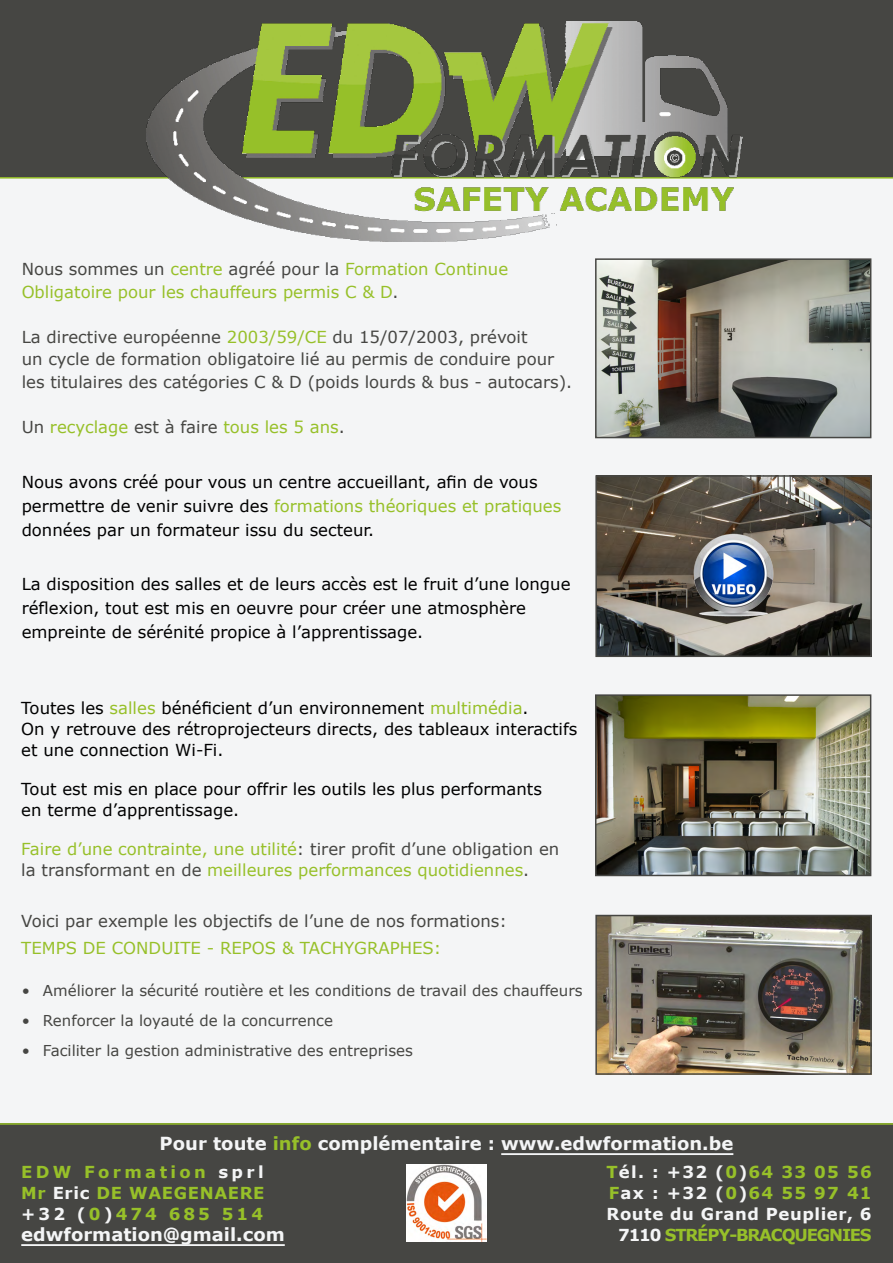
<style>
.page{position:relative;width:893px;height:1263px;background:#f4f5f6}
.page>*{position:absolute;margin:0;border:0;box-sizing:border-box;transform-origin:0 0}
.t1{font:700 18px "Verdana";color:#f4f5f6}
.t2{font:16.5px/24px "Verdana";color:#000}
.t3{font:16.5px/22.5px "Verdana";color:#97c029}
.t4{font:16.5px/22.5px "Verdana";color:#464643}
.t5{font:700 16.5px/21px "Verdana";letter-spacing:.075em;color:#97c029;text-align:justify}
.t6{font:700 16.5px "Verdana";letter-spacing:.035em;color:#f4f5f6}
.t7{font:700 16.5px "Verdana";letter-spacing:-.07em;color:#97c029}
.t8{font:15px "Verdana";color:#464643}
.s1{color:#464643}
.s2{color:#97c029}
.s3{color:#f4f5f6}
</style>
<div class="page">
<div style="left:0;top:0;width:893px;height:179px;background:#464643"></div>
<div style="left:0;top:1123px;width:893px;height:140px;background:#464643"></div>
<hr style="left:21px;top:1244px;width:264px;height:2px;background:#f4f5f6">
<hr style="left:501px;top:1153px;width:232px;height:2px;background:#f4f5f6">
<img style="left:147px;top:21px;width:595px;height:221px">
<img style="left:598px;top:261px;width:270px;height:174px">
<div style="left:595px;top:258px;width:276px;height:180px;border:2px solid #464643"></div>
<img style="left:598px;top:918px;width:271px;height:154px">
<div style="left:595px;top:915px;width:277px;height:160px;border:2px solid #464643"></div>
<img style="left:598px;top:478px;width:271px;height:176px">
<div style="left:595px;top:475px;width:277px;height:182px;border:2px solid #464643"></div>
<img style="left:598px;top:697px;width:270px;height:176px">
<div style="left:595px;top:694px;width:276px;height:182px;border:2px solid #464643"></div>
<img style="left:407px;top:1165px;width:79px;height:77px">
<img style="left:688px;top:528px;width:90px;height:91px">
<p class="t3" style="left:22px;top:258px;width:488px"><span class="s1">Nous sommes un</span> centre <span class="s1">agréé pour la</span> Formation Continue<br>Obligatoire pour les chauffeurs permis C &amp; D<span class="s1">.</span></p>
<p class="t4" style="left:22px;top:325px;width:552px">La directive européenne <span class="s2">2003/59/CE</span> du 15/07/2003, prévoit<br>un cycle de formation obligatoire lié au permis de conduire pour les titulaires des catégories C &amp; D (poids lourds &amp; bus - autocars).</p>
<p class="t3" style="left:22px;top:415px;width:325px"><span class="s1">Un</span> recyclage <span class="s1">est à faire</span> tous les 5 ans<span class="s1">.</span></p>
<p class="t2" style="left:22px;top:470px;width:541px">Nous avons créé pour vous un centre accueillant, afin de vous permettre de venir suivre des <span class="s2">formations théoriques et pratiques </span>données par un formateur issu du secteur.</p>
<p class="t2" style="left:22px;top:572px;width:550px">La disposition des salles et de leurs accès est le fruit d’une longue réflexion, tout est mis en oeuvre pour créer une atmosphère empreinte de sérénité propice à l’apprentissage.</p>
<p class="t2" style="left:21px;top:698px;width:558px;line-height:21px">Toutes les <span class="s2">salles</span> bénéficient d’un environnement <span class="s2">multimédia</span>.<br>On y retrouve des rétroprojecteurs directs, des tableaux interactifs et une connection Wi-Fi.</p>
<p class="t2" style="left:21px;top:779px;width:522px;line-height:21px">Tout est mis en place pour offrir les outils les plus performants en terme d’apprentissage.</p>
<p class="t3" style="left:21px;top:839px;width:540px;line-height:21px">Faire d’une contrainte, une utilité<span class="s1">: tirer profit d’une obligation en la transformant en de</span> meilleures performances quotidiennes<span class="s1">.</span></p>
<p class="t4" style="left:21px;top:910px;width:487px">Voici par exemple les objectifs de l’une de nos formations:</p>
<p class="t3" style="left:21px;top:937px;width:104px">Temps de condu</p>
<p class="t3" style="left:173px;top:937px;width:269px">ite - repos &amp; tachygraphes:</p>
<p class="t8" style="left:22px;top:980px;width:562px">• Améliorer la sécurité routière et les conditions de travail des chauffeurs</p>
<p class="t8" style="left:22px;top:1010px;width:313px">• Renforcer la loyauté de la concurrence</p>
<p class="t8" style="left:22px;top:1040px;width:393px">• Faciliter la gestion administrative des entreprises</p>
<p class="t1" style="left:160px;top:1131px;width:575px">Pour toute <span class="s2">info</span> complémentaire : www.edwformation.be</p>
<p class="t5" style="left:606px;top:1161px;width:267px">T<span class="s3">él. : +32 (</span>0<span class="s3">)</span>64 33 05 56</p>
<p class="t5" style="left:609px;top:1182px;width:265px">F<span class="s3">ax : +32 (</span>0<span class="s3">)</span>64 55 97 41</p>
<p class="t6" style="left:607px;top:1203px;width:267px">Route du Grand Peuplier, 6</p>
<p class="t7" style="left:618px;top:1224px;width:201px"><span class="s3">7110</span> Strépy-Bracquegn</p>
<p class="t5" style="left:842px;top:1224px;width:19px">ies</p>
<p class="t5" style="left:21px;top:1161px;width:245px">EDW Formation <span class="s3">sprl </span>Mr <span class="s3">Eric</span> DE WAEGENAERE <span class="s3">+32 (</span>0<span class="s3">)</span>474 685 514</p>
<p class="t1" style="left:21px;top:1222px;width:265px">edwformation@gmail.com</p>
</div>
